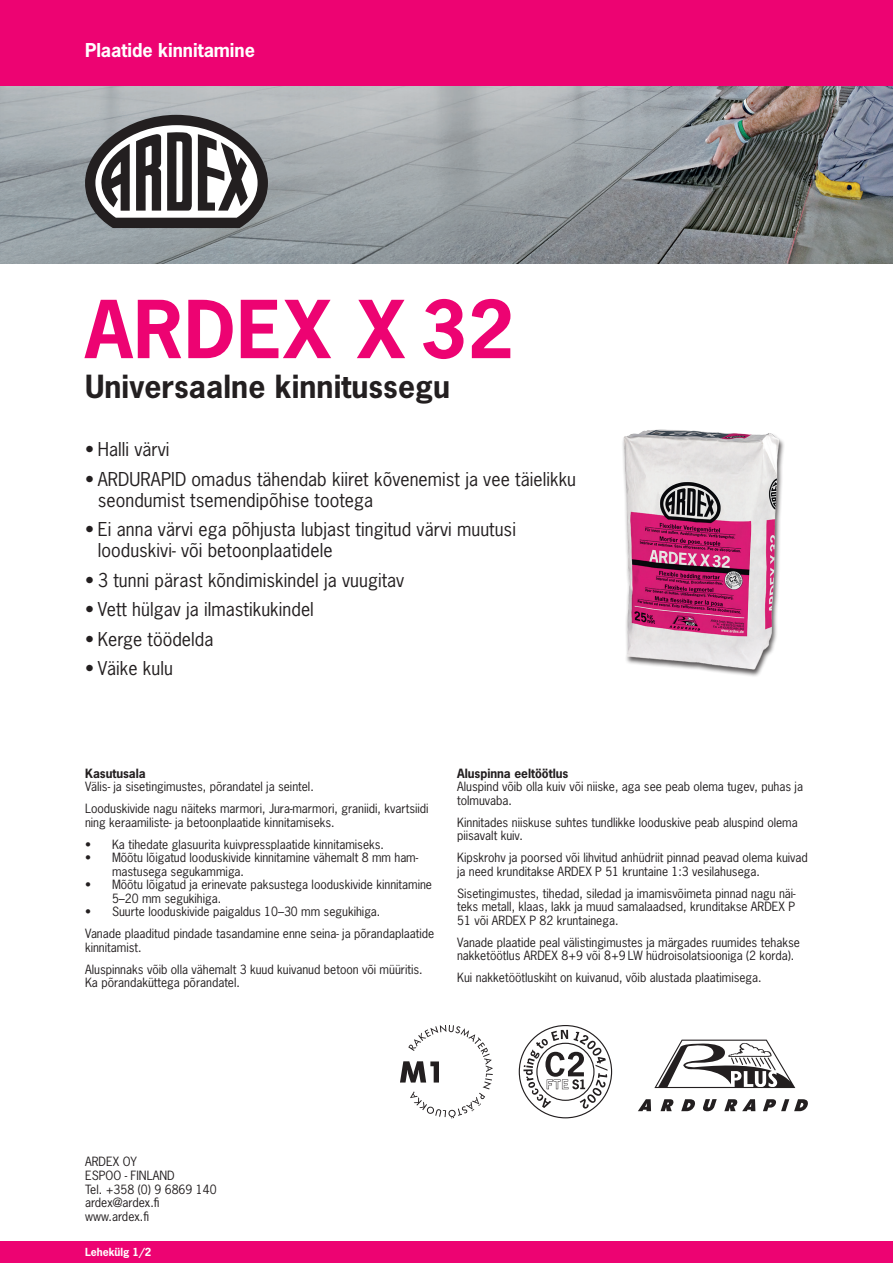
<style>
.page{position:relative;width:893px;height:1263px;background:#fff}
.page>*{position:absolute;margin:0;border:0;box-sizing:border-box;transform-origin:0 0}
.t1{font:700 75px "News Gothic Std";letter-spacing:.015em;color:#ed0372}
.t2{font:700 30px "News Gothic Std";letter-spacing:.005em;color:#231f20}
.t3{font:18px/21px "News Gothic Std";letter-spacing:.005em;color:#231f20}
.t4{font:700 18px "News Gothic Std";color:#fff}
.t5{font:12px/13.5px "News Gothic Std";color:#231f20}
.t6{font:700 12px "News Gothic Std";color:#231f20}
.t7{font:700 10.5px "News Gothic Std";color:#fff}
</style>
<div class="page">
<img style="left:0;top:85px;width:893px;height:179px">
<div style="left:0;top:0;width:893px;height:85px;background:#ed0372"></div>
<div style="left:0;top:1242px;width:893px;height:21px;background:#ed0372"></div>
<svg style="left:519px;top:1025px;width:93px;height:93px"></svg>
<svg style="left:400px;top:1025px;width:93px;height:93px"></svg>
<svg style="left:724px;top:1099px;width:31px;height:12px"></svg>
<svg style="left:763px;top:1099px;width:45px;height:12px"></svg>
<svg style="left:660px;top:1099px;width:14px;height:12px"></svg>
<svg style="left:703px;top:1099px;width:14px;height:12px"></svg>
<svg style="left:638px;top:1099px;width:13px;height:12px"></svg>
<svg style="left:681px;top:1099px;width:14px;height:12px"></svg>
<svg style="left:654px;top:1039px;width:141px;height:49px"></svg>
<div style="left:621px;top:429px;width:164px;height:248px;background:#231f20;opacity:.75"></div>
<img style="left:622px;top:429px;width:158px;height:243px">
<svg style="left:85px;top:115px;width:183px;height:113px"></svg>
<h3 class="t4" style="left:85px;top:38px;width:171px">Plaatide kinnitamine</h3>
<h1 class="t1" style="left:85px;top:280px;width:431px">ARDEX X 32</h1>
<h2 class="t2" style="left:85px;top:366px;width:367px">Universaalne kinnitussegu</h2>
<h3 class="t3" style="left:85px;top:439px;width:86px">• Halli värvi</h3>
<h3 class="t3" style="left:98px;top:468px;width:480px;text-indent:-13px">• ARDURAPID omadus tähendab kiiret kõvenemist ja vee täielikku seondumist tsemendipõhise tootega</h3>
<h3 class="t3" style="left:98px;top:519px;width:420px;text-indent:-13px">• Ei anna värvi ega põhjusta lubjast tingitud värvi muutusi looduskivi- või betoonplaatidele</h3>
<h3 class="t3" style="left:85px;top:569px;width:321px">• 3 tunni pärast kõndimiskindel ja vuugitav</h3>
<h3 class="t3" style="left:85px;top:599px;width:230px">• Vett hülgav ja ilmastikukindel</h3>
<h3 class="t3" style="left:85px;top:628px;width:130px">• Kerge töödelda</h3>
<h3 class="t3" style="left:85px;top:658px;width:89px">• Väike kulu</h3>
<p class="t6" style="left:85px;top:765px;width:62px">Kasutusala</p>
<p class="t5" style="left:85px;top:776px;width:345px;line-height:22px">Välis- ja sisetingimustes, põrandatel ja seintel.<br>Looduskivide nagu näiteks marmori, Jura-marmori, graniidi, kvartsiidi</p>
<p class="t5" style="left:85px;top:815px;width:251px">ning keraamiliste- ja betoonplaatide kinnitamiseks.</p>
<p class="t5" style="left:85px;top:837px;width:300px">• Ka tihedate glasuurita kuivpressplaatide kinnitamiseks.</p>
<p class="t5" style="left:112px;top:851px;width:308px;text-indent:-27px">• Mõõtu lõigatud looduskivide kinnitamine vähemalt 8 mm ham&shy;mastusega segukammiga.</p>
<p class="t5" style="left:112px;top:878px;width:322px;text-indent:-27px">• Mõõtu lõigatud ja erinevate paksustega looduskivide kinnitamine<br>5–20 mm segukihiga.</p>
<p class="t5" style="left:85px;top:901px;width:351px;line-height:22px">• Suurte looduskivide paigaldus 10–30 mm segukihiga.<br>Vanade plaaditud pindade tasandamine enne seina- ja põrandaplaatide</p>
<p class="t5" style="left:85px;top:936px;width:339px;line-height:22px">kinnitamist.<br>Aluspinnaks võib olla vähemalt 3 kuud kuivanud betoon või müüritis.</p>
<p class="t5" style="left:85px;top:976px;width:156px">Ka põrandaküttega põrandatel.</p>
<p class="t6" style="left:457px;top:765px;width:113px">Aluspinna eeltöötlus</p>
<p class="t5" style="left:457px;top:780px;width:347px">Aluspind võib olla kuiv või niiske, aga see peab olema tugev, puhas ja tolmuvaba.</p>
<p class="t5" style="left:457px;top:815px;width:342px">Kinnitades niiskuse suhtes tundlikke looduskive peab aluspind olema piisavalt kuiv.</p>
<p class="t5" style="left:457px;top:851px;width:352px">Kipskrohv ja poorsed või lihvitud anhüdriit pinnad peavad olema kuivad ja need krunditakse ARDEX P 51 kruntaine 1:3 vesilahusega.</p>
<p class="t5" style="left:457px;top:886px;width:340px;text-align:justify">Sisetingimustes, tihedad, siledad ja imamisvõimeta pinnad nagu näi&shy;teks metall, klaas, lakk ja muud samalaadsed, krunditakse ARDEX P 51 või ARDEX P 82 kruntainega.</p>
<p class="t5" style="left:457px;top:935px;width:344px">Vanade plaatide peal välistingimustes ja märgades ruumides tehakse nakketöötlus ARDEX 8+9 või 8+9 LW hüdroisolatsiooniga (2 korda).</p>
<p class="t5" style="left:457px;top:971px;width:306px">Kui nakketöötluskiht on kuivanud, võib alustada plaatimisega.</p>
<p class="t5" style="left:85px;top:1155px;width:133px">ARDEX OY<br>ESPOO - FINLAND<br>Tel. +358 (0) 9 6869 140 ardex@ardex.fi www.ardex.fi</p>
<p class="t7" style="left:85px;top:1245px;width:68px">Lehekülg 1/2</p>
</div>
